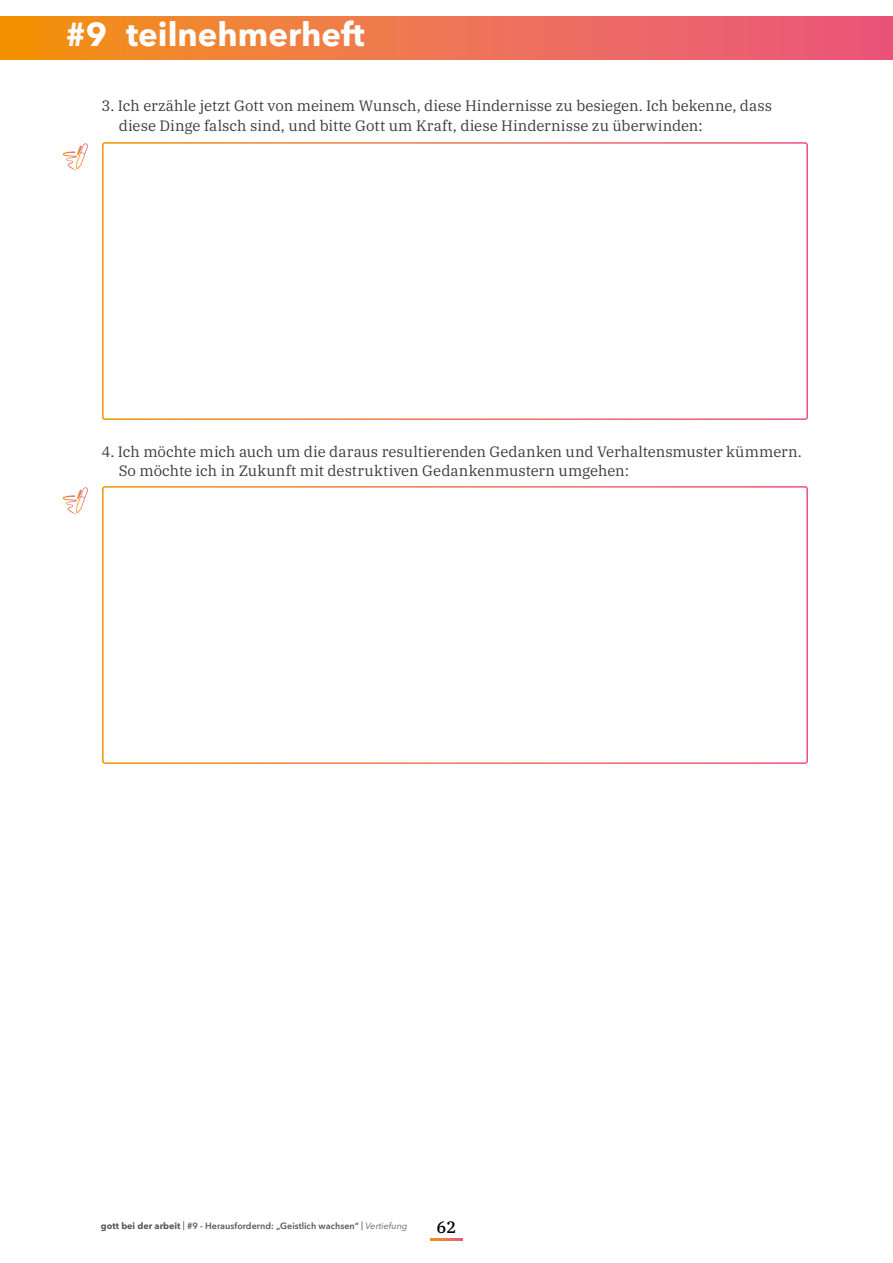
<style>
.page{position:relative;width:893px;height:1263px;background:#fff}
.page>*{position:absolute;margin:0;border:0;box-sizing:border-box;transform-origin:0 0}
.t1{font:700 33px "Avenir Next LT Pro";color:#fff}
.t2{font:500 16.5px "IBM Plex Serif";color:#000}
.t3{font:15px/19.5px "IBM Plex Serif";color:#3c3c3b}
.t4{font:600 9px "Avenir Next LT Pro";color:#575756}
.s1{font-weight:700}
.s2{font-weight:400;font-style:italic}
</style>
<div class="page">
<div style="left:102px;top:142px;width:706px;height:278px;border:2px solid #fff;border-radius:2px"></div>
<div style="left:102px;top:486px;width:706px;height:278px;border:2px solid #fff;border-radius:2px"></div>
<svg style="left:63px;top:143px;width:25px;height:27px"></svg>
<svg style="left:63px;top:487px;width:25px;height:27px"></svg>
<svg style="left:0;top:17px;width:893px;height:42px;background:#ee744d"></svg>
<svg style="left:431px;top:1238px;width:31px;height:3px"></svg>
<h1 class="t1" style="left:66px;top:15px;width:300px">#9 teilnehmerheft</h1>
<p class="t3" style="left:119px;top:95px;width:655px;text-indent:-17px">3. Ich erzähle jetzt Gott von meinem Wunsch, diese Hindernisse zu besiegen. Ich bekenne, dass diese Dinge falsch sind, und bitte Gott um Kraft, diese Hindernisse zu überwinden:</p>
<p class="t3" style="left:119px;top:440px;width:685px;text-indent:-17px">4. Ich möchte mich auch um die daraus resultierenden Gedanken und Verhaltensmuster kümmern.<br>So möchte ich in Zukunft mit destruktiven Gedankenmustern umgehen:</p>
<p class="t4" style="left:101px;top:1221px;width:308px"><span class="s1">gott bei der arbeit</span> <sup>|</sup> #9 - Herausfordernd: „Geistlich wachsen“ <sup>|</sup> <span class="s2">Vertiefung</span></p>
<p class="t2" style="left:437px;top:1214px;width:21px">62</p>
</div>
